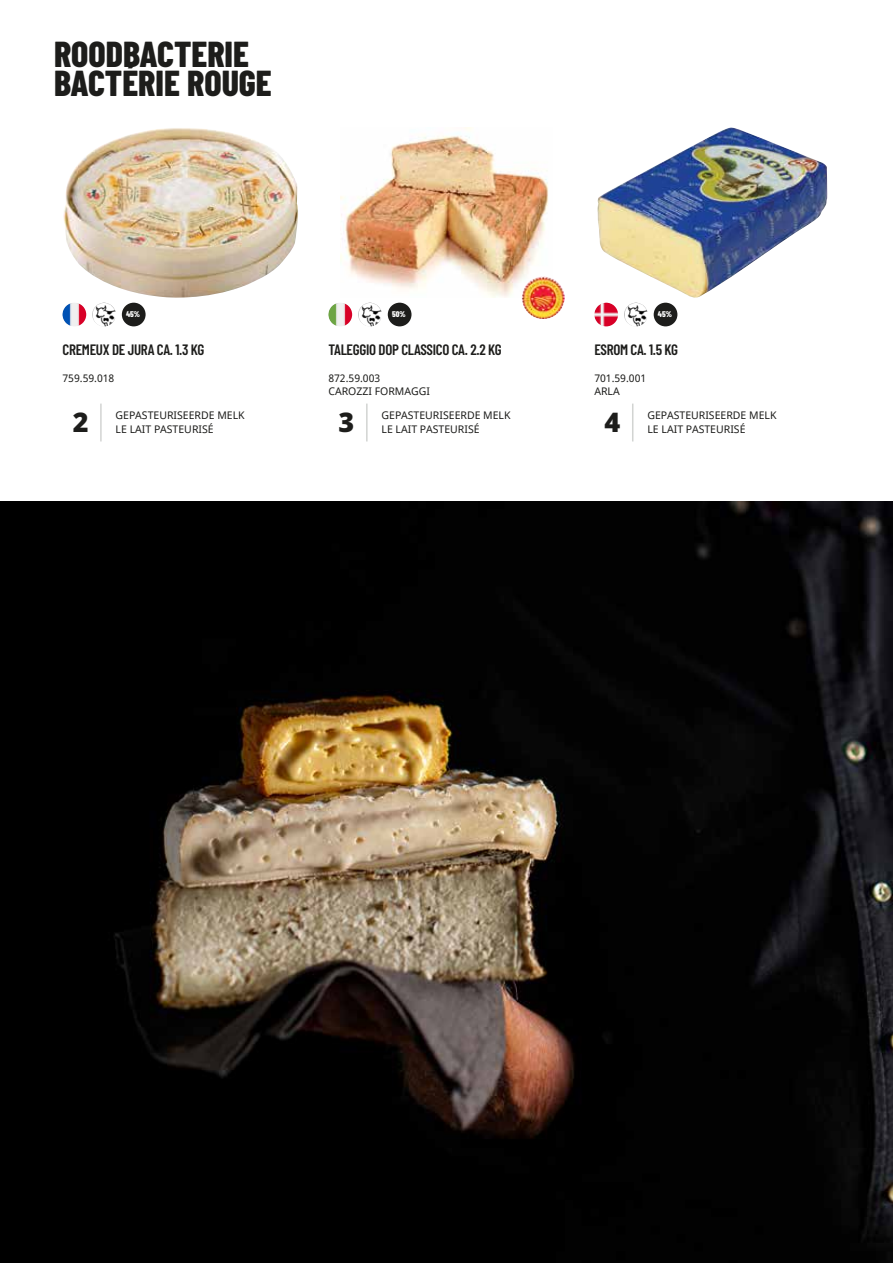
<style>
.page{position:relative;width:893px;height:1263px;background:#fff}
.page>*{position:absolute;margin:0;border:0;box-sizing:border-box;transform-origin:0 0}
.t1{font:800 36px/28.8px "Barlow Condensed";color:#1d1d1b}
.t2{font:900 27px "Noto Sans";color:#1d1d1b}
.t3{font:600 15px "Barlow Condensed";letter-spacing:-.02em;color:#1d1d1b}
.t4{font:10.5px/13.5px "Noto Sans";color:#1d1d1b}
.t5{font:800 8.25px "Barlow Condensed";color:#fff}
.s1{font-weight:900}
</style>
<div class="page">
<hr style="left:100px;top:404px;width:2px;height:37px;background:#d2d4d2">
<img style="left:63px;top:128px;width:235px;height:170px">
<img style="left:63px;top:303px;width:23px;height:23px;border-radius:12px">
<img style="left:92px;top:303px;width:24px;height:23px;border-radius:12px">
<div style="left:122px;top:303px;width:24px;height:23px;background:#1d1d1b;border-radius:50%"></div>
<hr style="left:366px;top:404px;width:2px;height:37px;background:#d2d4d2">
<img style="left:340px;top:128px;width:209px;height:170px">
<img style="left:328px;top:303px;width:24px;height:23px;border-radius:12px">
<img style="left:358px;top:303px;width:24px;height:23px;border-radius:12px">
<div style="left:388px;top:303px;width:23px;height:23px;background:#1d1d1b;border-radius:50%"></div>
<img style="left:522px;top:276px;width:43px;height:43px;border-radius:21px">
<hr style="left:632px;top:404px;width:1px;height:37px;background:#d2d4d2">
<img style="left:597px;top:128px;width:230px;height:170px">
<img style="left:594px;top:303px;width:24px;height:23px;border-radius:12px">
<img style="left:624px;top:303px;width:24px;height:23px;border-radius:12px">
<div style="left:654px;top:303px;width:23px;height:23px;background:#1d1d1b;border-radius:50%"></div>
<img style="left:0;top:502px;width:893px;height:761px">
<h1 class="t1" style="left:54px;top:38px;width:219px">ROODBACTERIE<br>BACTÉRIE ROUGE</h1>
<p class="t5" style="left:126px;top:308px;width:16px">45<span class="s1">%</span></p>
<p class="t5" style="left:392px;top:308px;width:15px">50<span class="s1">%</span></p>
<p class="t5" style="left:658px;top:308px;width:16px">45<span class="s1">%</span></p>
<h3 class="t3" style="left:63px;top:339px;width:143px">CREMEUX DE JURA CA. 1.3 KG</h3>
<p class="t4" style="left:63px;top:372px;width:53px">759.59.018</p>
<p class="t4" style="left:116px;top:409px;width:131px">GEPASTEURISEERDE MELK</p>
<h2 class="t2" style="left:73px;top:402px;width:17px">2</h2>
<p class="t4" style="left:116px;top:423px;width:100px">LE LAIT PASTEURISÉ</p>
<h3 class="t3" style="left:328px;top:339px;width:175px">TALEGGIO DOP CLASSICO CA. 2.2 KG</h3>
<p class="t4" style="left:328px;top:372px;width:103px">872.59.003<br>CAROZZI FORMAGGI</p>
<p class="t4" style="left:382px;top:409px;width:131px">GEPASTEURISEERDE MELK</p>
<h2 class="t2" style="left:339px;top:402px;width:17px">3</h2>
<p class="t4" style="left:382px;top:423px;width:100px">LE LAIT PASTEURISÉ</p>
<h3 class="t3" style="left:594px;top:339px;width:85px">ESROM CA. 1.5 KG</h3>
<p class="t4" style="left:594px;top:372px;width:53px">701.59.001<br>ARLA</p>
<p class="t4" style="left:647px;top:409px;width:131px">GEPASTEURISEERDE MELK</p>
<h2 class="t2" style="left:604px;top:402px;width:17px">4</h2>
<p class="t4" style="left:647px;top:423px;width:100px">LE LAIT PASTEURISÉ</p>
</div>
